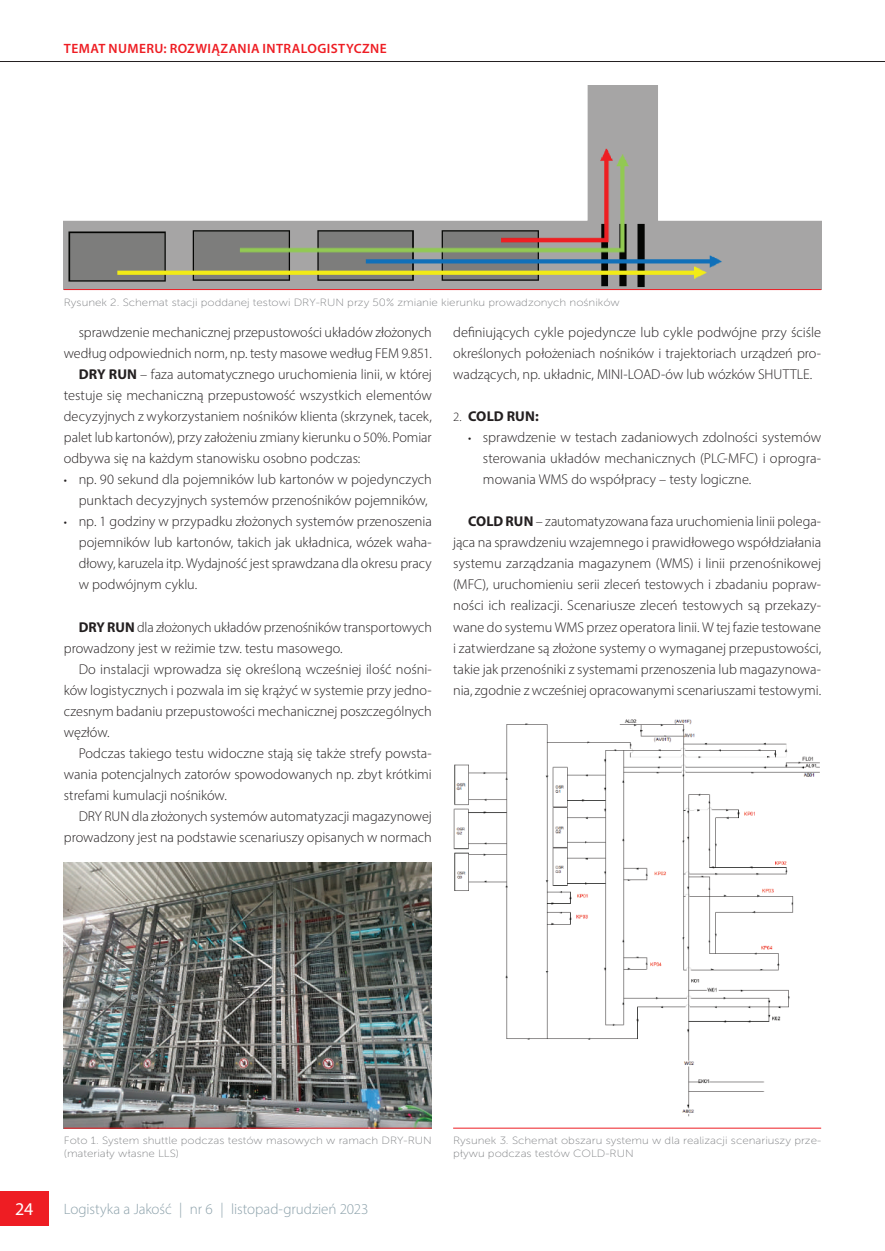
<style>
.page{position:relative;width:885px;height:1251px;background:#fff}
.page>*{position:absolute;margin:0;border:0;box-sizing:border-box;transform-origin:0 0}
.t1{font:18px "Myriad Pro";color:#fff}
.t2{font:300 15px "Myriad Pro";letter-spacing:-.005em;color:#8ca1aa}
.t3{font:300 14.25px/21px "Myriad Pro";color:#231f20;text-align:justify}
.t4{font:700 14.25px "Myriad Pro";letter-spacing:.005em;color:#231f20}
.t5{font:600 13.5px "Myriad Pro";letter-spacing:.03em;color:#ee1d23}
.t6{font:10.5px/12.6px "Museo Sans 100";color:#808285;scale:1.1 1}
.s1{font-weight:700}
.s2{font-size:12.75px}
.s3{font-weight:300;font-size:12.75px}
</style>
<div class="page">
<img style="left:64px;top:85px;width:757px;height:204px">
<hr style="left:64px;top:289px;width:757px;height:1px;background:#ee1d23">
<img style="left:64px;top:862px;width:368px;height:265px">
<hr style="left:64px;top:1127px;width:368px;height:1px;background:#ee1d23">
<img style="left:453px;top:719px;width:367px;height:397px">
<hr style="left:453px;top:1127px;width:368px;height:1px;background:#ee1d23">
<div style="left:0;top:1191px;width:48px;height:34px;background:#ee1d23"></div>
<hr style="left:0;top:61px;width:884px;height:1px;background:#231f20">
<p class="t5" style="left:64px;top:40px;width:166px">TEMAT NUMERU: ROZWIĄZANIA</p>
<p class="t5" style="left:262px;top:40px;width:14px">INTRA</p>
<p class="t5" style="left:301px;top:40px;width:47px">LOGISTYCZNE</p>
<p class="t6" style="left:64px;top:296px;width:507px">Rysunek 2. Schemat stacji poddanej testowi DRY-RUN przy 50% zmianie kierunku prowadzonych nośników</p>
<p class="t3" style="left:79px;top:322px;width:354px">sprawdzenie mechanicznej przepustowości układów złożonych</p>
<p class="t3" style="left:64px;top:343px;width:369px">według odpowiednich norm, np. testy masowe według FEM 9.851.</p>
<p class="t3" style="left:79px;top:364px;width:354px"><span class="s1">DRY RUN</span> – faza automatycznego uruchomienia linii, w której</p>
<p class="t3" style="left:64px;top:385px;width:369px">testuje się mechaniczną przepustowość wszystkich elementów</p>
<p class="t3" style="left:64px;top:406px;width:369px">decyzyjnych z wykorzystaniem nośników klienta (skrzynek, tacek,</p>
<p class="t3" style="left:64px;top:427px;width:369px">palet lub kartonów), przy założeniu zmiany kierunku o 50%. Pomiar</p>
<p class="t3" style="left:64px;top:448px;width:298px">odbywa się na każdym stanowisku osobno podczas:</p>
<p class="t3" style="left:64px;top:469px;width:369px;text-align:right"><span class="s2">•</span> np. 90 sekund dla pojemników lub kartonów w pojedynczych punktach decyzyjnych systemów przenośników pojemników,</p>
<p class="t3" style="left:79px;top:511px;width:354px;text-indent:-15px"><span class="s2">•</span> np. 1 godziny w przypadku złożonych systemów przenoszenia pojemników lub kartonów, takich jak układnica, wózek waha&shy;dłowy, karuzela itp. Wydajność jest sprawdzana dla okresu pracy w podwójnym cyklu.</p>
<p class="t3" style="left:64px;top:616px;width:369px;text-indent:15px"><span class="s1">DRY RUN</span> dla złożonych układów przenośników transportowych prowadzony jest w reżimie tzw. testu masowego.</p>
<p class="t3" style="left:64px;top:658px;width:369px;text-indent:15px">Do instalacji wprowadza się określoną wcześniej ilość nośni&shy;ków logistycznych i pozwala im się krążyć w systemie przy jedno&shy;czesnym badaniu przepustowości mechanicznej poszczególnych węzłów.</p>
<p class="t3" style="left:64px;top:742px;width:369px;text-indent:15px">Podczas takiego testu widoczne stają się także strefy powsta&shy;wania potencjalnych zatorów spowodowanych np. zbyt krótkimi strefami kumulacji nośników.</p>
<p class="t3" style="left:64px;top:805px;width:369px;text-align:right">DRY RUN dla złożonych systemów automatyzacji magazynowej prowadzony jest na podstawie scenariuszy opisanych w normach</p>
<p class="t3" style="left:453px;top:322px;width:369px">definiujących cykle pojedyncze lub cykle podwójne przy ściśle określonych położeniach nośników i trajektoriach urządzeń pro&shy;wadzących, np. układnic, MINI-LOAD-ów lub wózków SHUTTLE.</p>
<p class="t4" style="left:453px;top:407px;width:87px"><span class="s3">2.</span> COLD RUN:</p>
<p class="t3" style="left:483px;top:427px;width:340px;text-indent:-15px"><span class="s2">•</span> sprawdzenie w testach zadaniowych zdolności systemów sterowania układów mechanicznych (PLC-MFC) i oprogra&shy;mowania WMS do współpracy – testy logiczne.</p>
<p class="t3" style="left:453px;top:511px;width:369px;text-indent:15px"><span class="s1">COLD RUN</span> – zautomatyzowana faza uruchomienia linii polega&shy;jąca na sprawdzeniu wzajemnego i prawidłowego współdziałania systemu zarządzania magazynem (WMS) i linii przenośnikowej (MFC), uruchomieniu serii zleceń testowych i zbadaniu popraw&shy;ności ich realizacji. Scenariusze zleceń testowych są przekazy&shy;wane do systemu WMS przez operatora linii. W tej fazie testowane i zatwierdzane są złożone systemy o wymaganej przepustowości, takie jak przenośniki z systemami przenoszenia lub magazynowa&shy;nia, zgodnie z wcześniej opracowanymi scenariuszami testowymi.</p>
<p class="t6" style="left:64px;top:1134px;width:336px">Foto 1. System shuttle podczas testów masowych w ramach DRY-RUN (materiały własne LLS)</p>
<p class="t6" style="left:453px;top:1134px;width:336px">Rysunek 3. Schemat obszaru systemu w dla realizacji scenariuszy prze&shy;pływu podczas testów COLD-RUN</p>
<p class="t1" style="left:15px;top:1197px;width:20px">24</p>
<p class="t2" style="left:64px;top:1199px;width:306px">Logistyka a Jakość | nr 6 | listopad-grudzień 2023</p>
</div>
